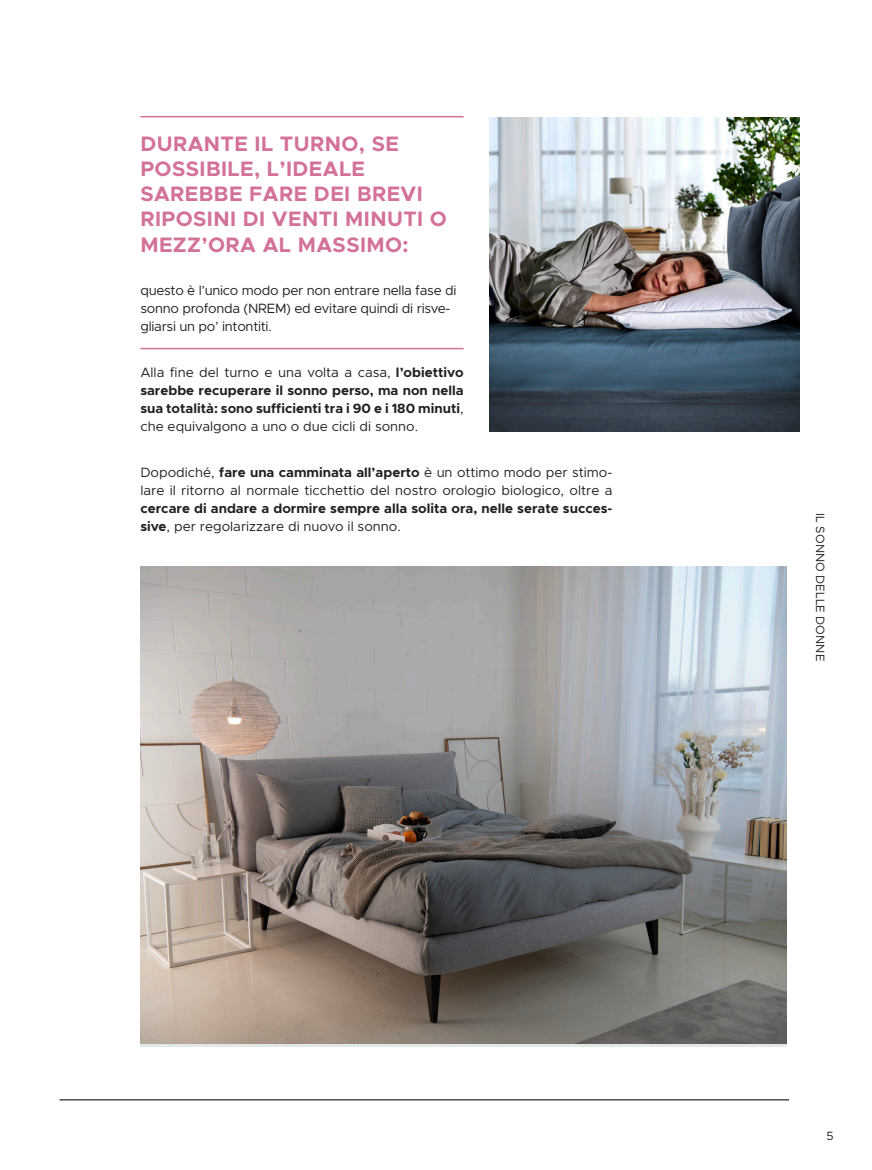
<style>
.page{position:relative;width:872px;height:1170px;background:#fff}
.page>*{position:absolute;margin:0;border:0;box-sizing:border-box;transform-origin:0 0}
.intro{font:700 21px/25.2px "Metropolis";letter-spacing:.02em;color:#d37199}
.testo{font:13.5px/18px "Metropolis";letter-spacing:-.02em;color:#231f20}
.testo-2{font:700 13.5px/18px "Metropolis";color:#231f20;text-align:justify}
.t1{font:12px "Metropolis";color:#231f20}
.s1{font-weight:400}
.s2{font-weight:700}
</style>
<div class="page">
<hr style="left:0;top:0;width:1px;height:1169px;background:#e2e8e6">
<hr style="left:60px;top:1098px;width:729px;height:2px;background:#231f20">
<hr style="left:140px;top:116px;width:323px;height:1px;background:#d37199">
<hr style="left:140px;top:348px;width:323px;height:1px;background:#d37199">
<img style="left:489px;top:117px;width:310px;height:314px">
<img style="left:140px;top:566px;width:647px;height:477px">
<div style="left:0;top:83px;width:29px;height:338px;background:#fff"></div>
<p class="intro" style="left:140px;top:131px;width:308px">DURANTE IL TURNO, SE<br>POSSIBILE, L’IDEALE<br>SAREBBE FARE DEI BREVI<br>RIPOSINI DI VENTI MINUTI O<br>MEZZ’ORA AL MASSIMO:</p>
<p class="testo" style="left:140px;top:281px;width:317px">questo è l’unico modo per non entrare nella fase di sonno profonda (NREM) ed evitare quindi di risve&shy;gliarsi un po’ intontiti.</p>
<p class="testo-2" style="left:140px;top:363px;width:325px"><span class="s1">Alla fine del turno e una volta a casa,</span> l’obiettivo sarebbe recuperare il sonno perso, ma non nella sua totalità: sono sufficienti tra i 90 e i 180 minuti<span class="s1">, che equivalgono a uno o due cicli di sonno.</span></p>
<p class="testo" style="left:140px;top:463px;width:473px;text-align:justify">Dopodiché, <span class="s2">fare una camminata all’aperto</span> è un ottimo modo per stimo&shy;lare il ritorno al normale ticchettio del nostro orologio biologico, oltre a <span class="s2">cercare di andare a dormire sempre alla solita ora, nelle serate succes&shy;sive</span>, per regolarizzare di nuovo il sonno.</p>
<p class="t1" style="left:827px;top:513px;width:149px;rotate:90deg">IL SONNO DELLE DONNE</p>
<p class="t1" style="left:826px;top:1128px;width:9px">5</p>
</div>
